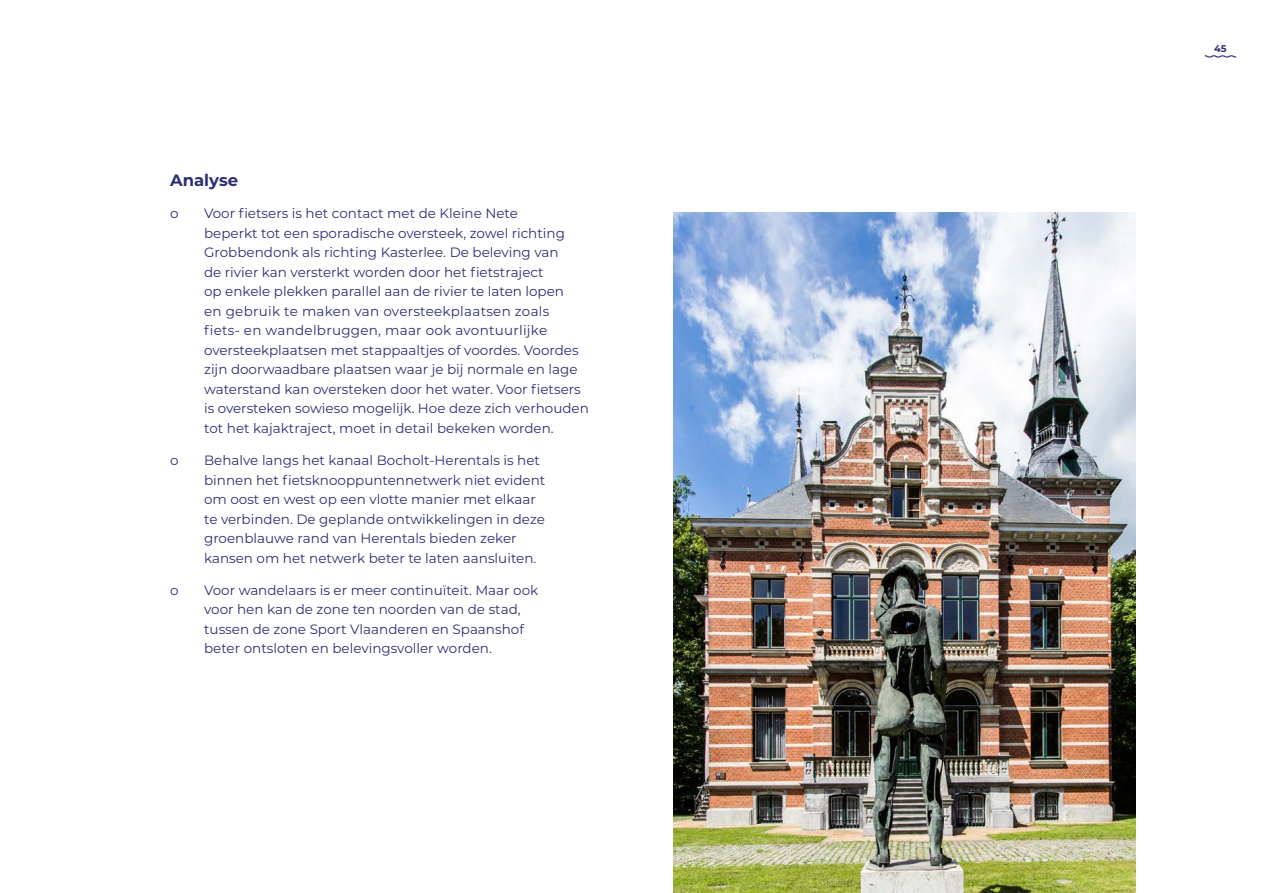
<style>
.page{position:relative;width:1263px;height:893px;background:#fff}
.page>*{position:absolute;margin:0;border:0;box-sizing:border-box;transform-origin:0 0}
.t1{font:700 16.5px "Montserrat";color:#2d2e73}
.t2{font:13.5px/19.5px "Montserrat";color:#2d2e73}
.t3{font:700 9.75px "Montserrat";color:#2d2e73}
</style>
<div class="page">
<svg style="left:1204px;top:55px;width:32px;height:3px"></svg>
<img style="left:674px;top:213px;width:461px;height:680px">
<p class="t1" style="left:170px;top:168px;width:70px">Analyse</p>
<p class="t2" style="left:170px;top:203px;width:10px">o</p>
<p class="t2" style="left:204px;top:203px;width:386px">Voor fietsers is het contact met de Kleine Nete<br>beperkt tot een sporadische oversteek, zowel richting Grobbendonk als richting Kasterlee. De beleving van<br>de rivier kan versterkt worden door het fietstraject<br>op enkele plekken parallel aan de rivier te laten lopen<br>en gebruik te maken van oversteekplaatsen zoals<br>fiets- en wandelbruggen, maar ook avontuurlijke oversteekplaatsen met stappaaltjes of voordes. Voordes zijn doorwaadbare plaatsen waar je bij normale en lage waterstand kan oversteken door het water. Voor fietsers is oversteken sowieso mogelijk. Hoe deze zich verhouden tot het kajaktraject, moet in detail bekeken worden.</p>
<p class="t2" style="left:170px;top:450px;width:10px">o</p>
<p class="t2" style="left:204px;top:450px;width:343px">Behalve langs het kanaal Bocholt-Herentals is het binnen het fietsknooppuntennetwerk niet evident om oost en west op een vlotte manier met elkaar te verbinden. De geplande ontwikkelingen in deze groenblauwe rand van Herentals bieden zeker kansen om het netwerk beter te laten aansluiten.</p>
<p class="t2" style="left:170px;top:580px;width:10px">o</p>
<p class="t2" style="left:204px;top:580px;width:336px">Voor wandelaars is er meer continuïteit. Maar ook voor hen kan de zone ten noorden van de stad, tussen de zone Sport Vlaanderen en Spaanshof beter ontsloten en belevingsvoller worden.</p>
<p class="t3" style="left:1214px;top:41px;width:14px">45</p>
</div>
